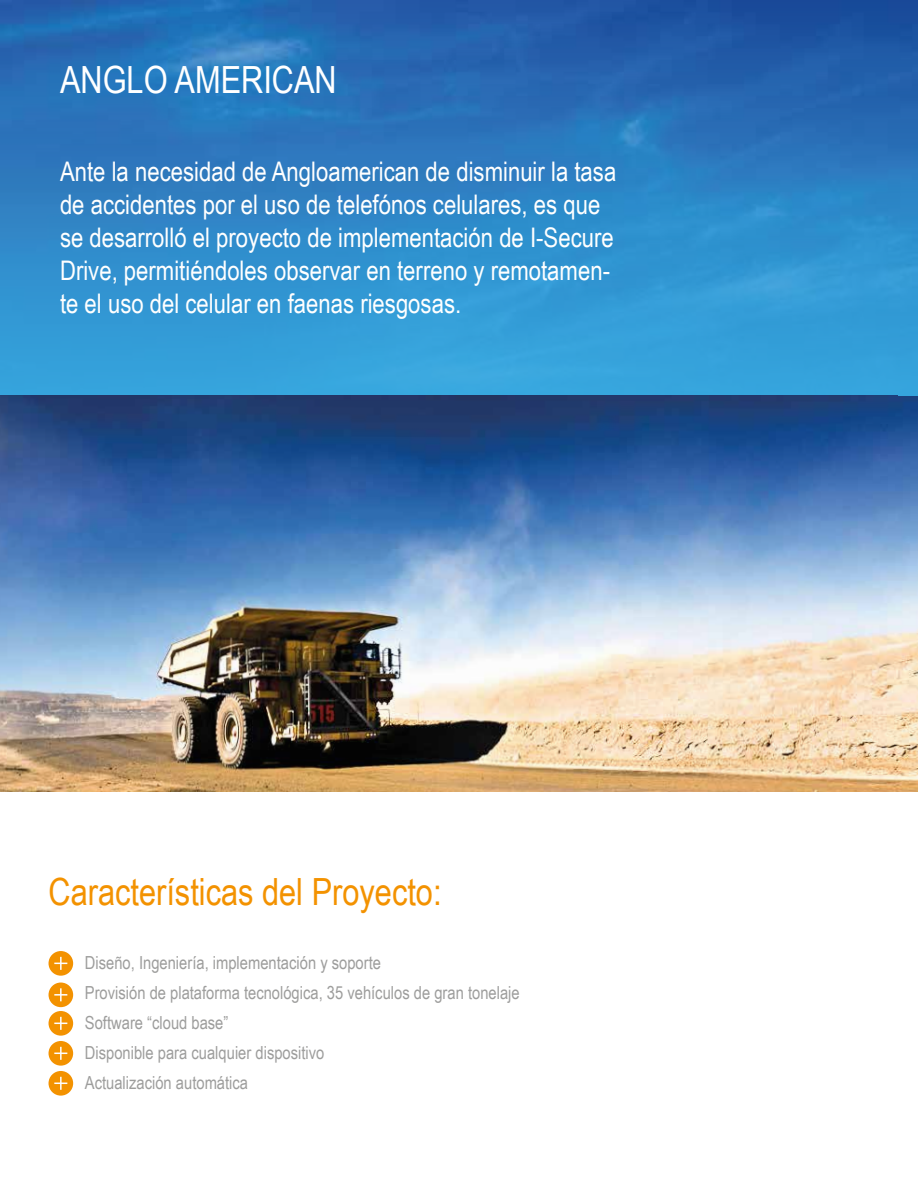
<style>
.page{position:relative;width:918px;height:1188px;background:#fff}
.page>*{position:absolute;margin:0;border:0;box-sizing:border-box;transform-origin:0 0}
.t1{font:37.5px "Arial Narrow";color:#f39200}
.t2{font:37.5px "Arial Narrow";color:#fff}
.t3{font:27px/33px "Arial Narrow";color:#fff}
.t4{font:18px/30px "Arial Narrow";color:#9d9d9c}
</style>
<div class="page">
<div style="left:49px;top:951px;width:24px;height:25px;background:#f39200;border-radius:50%"></div>
<svg style="left:54px;top:957px;width:13px;height:13px"></svg>
<div style="left:49px;top:983px;width:24px;height:24px;background:#f39200;border-radius:50%"></div>
<svg style="left:54px;top:988px;width:13px;height:13px"></svg>
<div style="left:49px;top:1011px;width:24px;height:25px;background:#f39200;border-radius:50%"></div>
<svg style="left:54px;top:1017px;width:13px;height:13px"></svg>
<div style="left:49px;top:1041px;width:24px;height:25px;background:#f39200;border-radius:50%"></div>
<svg style="left:54px;top:1047px;width:13px;height:13px"></svg>
<div style="left:49px;top:1071px;width:24px;height:25px;background:#f39200;border-radius:50%"></div>
<svg style="left:54px;top:1077px;width:13px;height:13px"></svg>
<img style="left:0;top:396px;width:918px;height:396px">
<svg style="left:0;top:0;width:918px;height:396px;background:#2d82c4"></svg>
<h1 class="t2" style="left:60px;top:52px;width:278px">ANGLO AMERICAN</h1>
<p class="t3" style="left:60px;top:154px;width:558px">Ante la necesidad de Angloamerican de disminuir la tasa de accidentes por el uso de telefónos celulares, es que se desarrolló el proyecto de implementación de I-Secure Drive, permitiéndoles observar en terreno y remotamen&shy;te el uso del celular en faenas riesgosas.</p>
<h1 class="t1" style="left:49px;top:865px;width:395px">Características del Proyecto:</h1>
<p class="t4" style="left:85px;top:947px;width:436px">Diseño, Ingeniería, implementación y soporte<br>Provisión de plataforma tecnológica, 35 vehículos de gran tonelaje Software “cloud base”<br>Disponible para cualquier dispositivo<br>Actualización automática</p>
</div>
